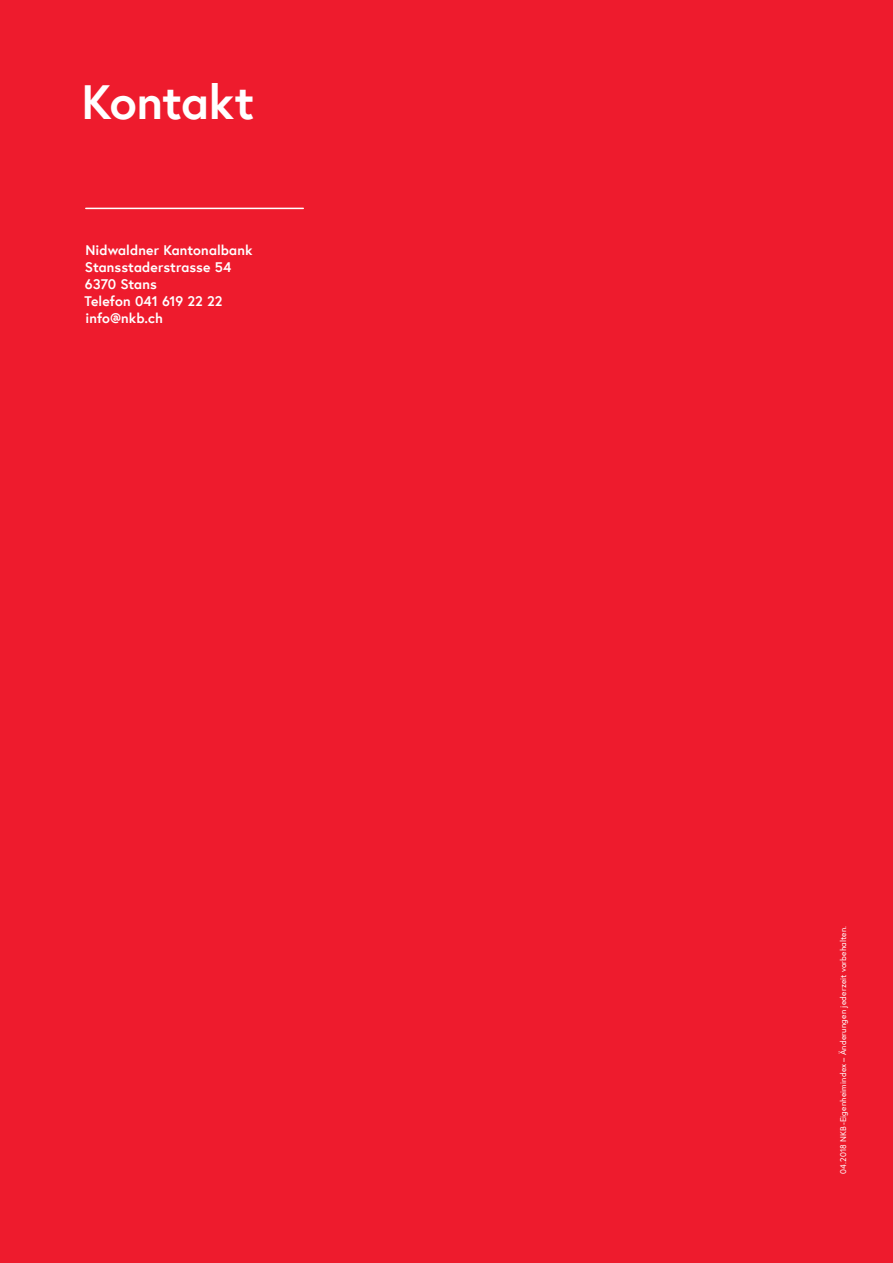
<style>
.page{position:relative;width:893px;height:1263px;background:#ee1b2d}
.page>*{position:absolute;margin:0;border:0;box-sizing:border-box;transform-origin:0 0}
.t1{font:48px "Europa Bold Alt";letter-spacing:-.015em;color:#fff}
.t2{font:13.8px/17px "Europa Bold Alt";letter-spacing:.005em;color:#fff}
.t3{font:8.25px "Europa Regular Alt";letter-spacing:.025em;color:#fff}
</style>
<div class="page">
<hr style="left:86px;top:208px;width:217px;height:1px;background:#fff">
<h1 class="t1" style="left:82px;top:69px;width:174px">Kontakt</h1>
<p class="t2" style="left:84px;top:241px;width:170px">Nidwaldner Kantonalbank<br>Stansstaderstrasse 54<br>6370 Stans<br>Telefon 041 619 22 22 info@nkb.ch</p>
<p class="t3" style="left:838px;top:1174px;width:249px;rotate:-90deg">04.2018 NKB-Eigenheimindex – Änderungen jederzeit vorbehalten.</p>
</div>
